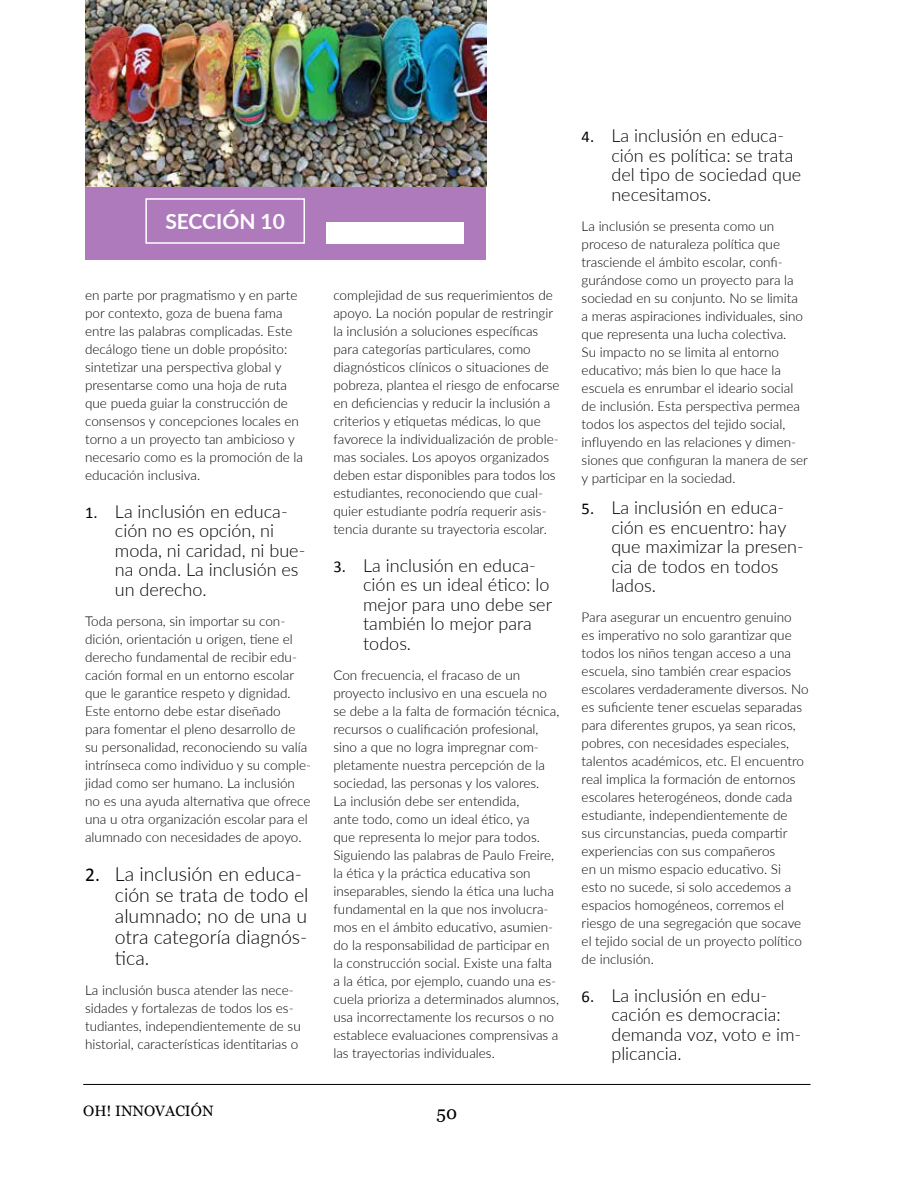
<style>
.page{position:relative;width:915px;height:1191px;background:#fff}
.page>*{position:absolute;margin:0;border:0;box-sizing:border-box;transform-origin:0 0}
.t1{font:700 21px "Lato";color:#fff}
.t2{font:300 19.5px/21px "Lato";color:#000}
.t3{font:300 18px/19.5px "Lato";color:#000}
.t4{font:18px "Georgia";color:#000}
.t5{font:15px "Georgia";color:#000}
.t6{font:300 13.5px/18px "Lato";color:#000}
.s1{font-family:"Calibri";font-weight:400;font-size:16.5px}
.s2{font-family:"Calibri";font-weight:400}
</style>
<div class="page">
<hr style="left:83px;top:1084px;width:727px;height:1px;background:#000">
<div style="left:85px;top:0;width:400px;height:259px;background:#af7abc"></div>
<div style="left:326px;top:222px;width:138px;height:22px;background:#fff"></div>
<div style="left:145px;top:198px;width:160px;height:46px;border:2px solid #fff"></div>
<img style="left:85px;top:0;width:401px;height:186px">
<h1 class="t1" style="left:165px;top:206px;width:121px">SECCIÓN 10</h1>
<p class="t6" style="left:85px;top:286px;width:219px">en parte por pragmatismo y en parte por contexto, goza de buena fama entre las palabras complicadas. Este decálogo tiene un doble propósito: sintetizar una perspectiva global y presentarse como una hoja de ruta que pueda guiar la construcción de consensos y concepciones locales en torno a un proyecto tan ambicioso y necesario como es la promoción de la educación inclusiva.</p>
<h3 class="t3" style="left:115px;top:501px;width:192px;text-indent:-30px"><span class="s1">1.</span> La inclusión en educa&shy;ción no es opción, ni moda, ni caridad, ni bue&shy;na onda. La inclusión es un derecho.</h3>
<p class="t6" style="left:85px;top:611px;width:227px">Toda persona, sin importar su con&shy;dición, orientación u origen, tiene el derecho fundamental de recibir edu&shy;cación formal en un entorno escolar que le garantice respeto y dignidad.<br>Este entorno debe estar diseñado<br>para fomentar el pleno desarrollo de su personalidad, reconociendo su valía intrínseca como individuo y su comple&shy;jidad como ser humano. La inclusión no es una ayuda alternativa que ofrece una u otra organización escolar para el alumnado con necesidades de apoyo.</p>
<h2 class="t2" style="left:115px;top:862px;width:195px;text-indent:-30px"><span class="s2">2.</span> La inclusión en educa&shy;ción se trata de todo el alumnado; no de una u otra categoría diagnós&shy;tica.</h2>
<p class="t6" style="left:85px;top:980px;width:217px">La inclusión busca atender las nece&shy;sidades y fortalezas de todos los es&shy;tudiantes, independientemente de su historial, características identitarias o</p>
<p class="t6" style="left:333px;top:286px;width:228px">complejidad de sus requerimientos de apoyo. La noción popular de restringir la inclusión a soluciones específicas para categorías particulares, como diagnósticos clínicos o situaciones de pobreza, plantea el riesgo de enfocarse en deficiencias y reducir la inclusión a criterios y etiquetas médicas, lo que favorece la individualización de proble&shy;mas sociales. Los apoyos organizados deben estar disponibles para todos los estudiantes, reconociendo que cual&shy;quier estudiante podría requerir asis&shy;tencia durante su trayectoria escolar.</p>
<h3 class="t3" style="left:363px;top:555px;width:190px;text-indent:-30px"><span class="s1">3.</span> La inclusión en educa&shy;ción es un ideal ético: lo mejor para uno debe ser también lo mejor para todos.</h3>
<p class="t6" style="left:333px;top:665px;width:227px">Con frecuencia, el fracaso de un proyecto inclusivo en una escuela no se debe a la falta de formación técnica, recursos o cualificación profesional, sino a que no logra impregnar com&shy;pletamente nuestra percepción de la sociedad, las personas y los valores.<br>La inclusión debe ser entendida,<br>ante todo, como un ideal ético, ya<br>que representa lo mejor para todos.<br>Siguiendo las palabras de Paulo Freire, la ética y la práctica educativa son inseparables, siendo la ética una lucha fundamental en la que nos involucra&shy;mos en el ámbito educativo, asumien&shy;do la responsabilidad de participar en la construcción social. Existe una falta a la ética, por ejemplo, cuando una es&shy;cuela prioriza a determinados alumnos, usa incorrectamente los recursos o no establece evaluaciones comprensivas a las trayectorias individuales.</p>
<p class="t5" style="left:83px;top:1100px;width:132px">OH! INNOVACIÓN</p>
<h3 class="t4" style="left:436px;top:1099px;width:22px">50</h3>
<h3 class="t3" style="left:611px;top:125px;width:191px;text-indent:-30px"><span class="s1">4.</span> La inclusión en educa&shy;ción es política: se trata del tipo de sociedad que necesitamos.</h3>
<p class="t6" style="left:581px;top:216px;width:228px">La inclusión se presenta como un proceso de naturaleza política que trasciende el ámbito escolar, confi&shy;gurándose como un proyecto para la sociedad en su conjunto. No se limita<br>a meras aspiraciones individuales, sino que representa una lucha colectiva.<br>Su impacto no se limita al entorno educativo; más bien lo que hace la escuela es enrumbar el ideario social de inclusión. Esta perspectiva permea todos los aspectos del tejido social, influyendo en las relaciones y dimen&shy;siones que configuran la manera de ser y participar en la sociedad.</p>
<h3 class="t3" style="left:611px;top:497px;width:194px;text-indent:-30px"><span class="s1">5.</span> La inclusión en educa&shy;ción es encuentro: hay que maximizar la presen&shy;cia de todos en todos lados.</h3>
<p class="t6" style="left:581px;top:608px;width:228px">Para asegurar un encuentro genuino<br>es imperativo no solo garantizar que todos los niños tengan acceso a una escuela, sino también crear espacios escolares verdaderamente diversos. No es suficiente tener escuelas separadas para diferentes grupos, ya sean ricos, pobres, con necesidades especiales, talentos académicos, etc. El encuentro real implica la formación de entornos escolares heterogéneos, donde cada estudiante, independientemente de sus circunstancias, pueda compartir experiencias con sus compañeros<br>en un mismo espacio educativo. Si esto no sucede, si solo accedemos a espacios homogéneos, corremos el riesgo de una segregación que socave el tejido social de un proyecto político de inclusión.</p>
<h3 class="t3" style="left:611px;top:985px;width:191px;text-indent:-30px"><span class="s1">6.</span> La inclusión en edu&shy;cación es democracia: demanda voz, voto e im&shy;plicancia.</h3>
</div>
